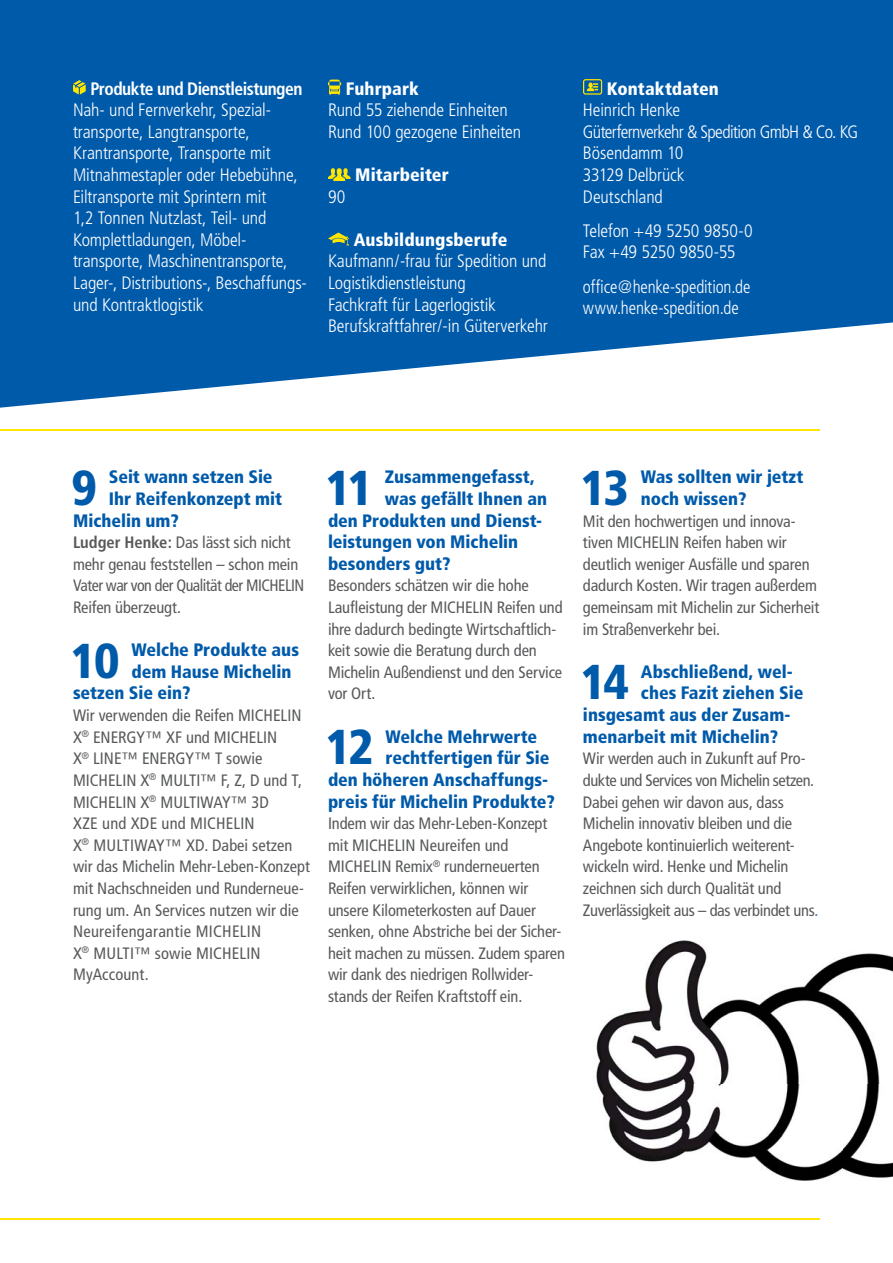
<style>
.page{position:relative;width:893px;height:1263px;background:#fff}
.page>*{position:absolute;margin:0;border:0;box-sizing:border-box;transform-origin:0 0}
.t1{font:900 condensed 48.9px "Frutiger";letter-spacing:-.055em;color:#005aaa}
.t2{font:300 condensed 18px/21.6px "Frutiger";letter-spacing:-.01em;color:#fff}
.t3{font:900 condensed 18px/21.6px "Frutiger";color:#005aaa}
.t4{font:900 condensed 18px "Frutiger";letter-spacing:.005em;color:#fff}
.t5{font:300 condensed 18px/21.6px "Frutiger";letter-spacing:-.01em;color:#fff;scale:.96 1}
.t6{font:700 condensed 18px "Frutiger";letter-spacing:-.03em;color:#fff}
.t7{font:condensed 16.5px/21.6px "Frutiger";letter-spacing:-.01em;color:#58595b}
.s1{font-weight:700}
.s2{color:#3e6fb7}
</style>
<div class="page">
<hr style="left:0;top:429px;width:820px;height:1px;background:#ffe600">
<hr style="left:0;top:1218px;width:820px;height:1px;background:#ffe600">
<svg style="left:0;top:0;width:893px;height:408px;background:#1a6bb2"></svg>
<svg style="left:73px;top:80px;width:13px;height:15px"></svg>
<svg style="left:328px;top:80px;width:13px;height:15px"></svg>
<svg style="left:328px;top:168px;width:22px;height:13px"></svg>
<svg style="left:328px;top:233px;width:21px;height:13px"></svg>
<svg style="left:583px;top:79px;width:19px;height:16px"></svg>
<img style="left:596px;top:940px;width:297px;height:241px">
<p class="t6" style="left:90px;top:81px;width:214px">Produkte und Dienstleistungen</p>
<p class="t2" style="left:73px;top:101px;width:235px">Nah- und Fernverkehr, Spezial&shy;transporte, Langtransporte,<br>Krantransporte, Transporte mit<br>Mitnahmestapler oder Hebebühne,<br>Eiltransporte mit Sprintern mit<br>1,2 Tonnen Nutzlast, Teil- und<br>Komplettladungen, Möbel&shy;transporte, Maschinentransporte,<br>Lager-, Distributions-, Beschaffungs&shy;und Kontraktlogistik</p>
<p class="t4" style="left:346px;top:81px;width:75px">Fuhrpark</p>
<p class="t2" style="left:328px;top:101px;width:195px">Rund 55 ziehende Einheiten<br>Rund 100 gezogene Einheiten</p>
<p class="t4" style="left:355px;top:167px;width:95px">Mitarbeiter</p>
<p class="t2" style="left:328px;top:187px;width:19px">90</p>
<p class="t4" style="left:354px;top:232px;width:155px">Ausbildungsberufe</p>
<p class="t2" style="left:328px;top:252px;width:221px">Kaufmann/-frau für Spedition und<br>Logistikdienstleistung<br>Fachkraft für Lagerlogistik<br>Berufskraftfahrer/-in Güterverkehr</p>
<p class="t4" style="left:607px;top:81px;width:114px">Kontaktdaten</p>
<p class="t2" style="left:583px;top:101px;width:276px">Heinrich Henke<br>Güterfernverkehr &amp; Spedition GmbH &amp; Co. KG<br>Bösendamm 10<br>33129 Delbrück<br>Deutschland</p>
<p class="t2" style="left:583px;top:221px;width:171px">Telefon +49 5250 9850-0<br>Fax +49 5250 9850-55</p>
<p class="t5" style="left:583px;top:277px;width:176px">office@henke-spedition.de www.henke-spedition.de</p>
<h1 class="t1" style="left:71px;top:468px;width:27px">9</h1>
<p class="t3" style="left:109px;top:468px;width:165px">Seit wann setzen Sie</p>
<p class="t3" style="left:109px;top:489px;width:175px">Ihr Reifenkonzept mit</p>
<p class="t3" style="left:73px;top:511px;width:107px">Michelin um?</p>
<p class="t7" style="left:73px;top:533px;width:233px"><span class="s1">Ludger Henke:</span> Das lässt sich nicht mehr genau feststellen – schon mein<br>Vater war von der Qualität der MICHELIN<br>Reifen überzeugt.</p>
<h1 class="t1" style="left:71px;top:641px;width:51px">10</h1>
<p class="t3" style="left:132px;top:641px;width:169px">Welche Produkte aus</p>
<p class="t3" style="left:132px;top:662px;width:162px">dem Hause Michelin</p>
<p class="t3" style="left:73px;top:684px;width:119px">setzen Sie ein?</p>
<p class="t7" style="left:73px;top:706px;width:238px">Wir verwenden die Reifen MICHELIN<br>X<sup>®</sup> ENERGY™ XF und MICHELIN<br>X<sup>®</sup> LINE™ ENERGY™ T sowie<br>MICHELIN X<sup>®</sup> MULTI™ F, Z, D und T,<br>MICHELIN X<sup>®</sup> MULTIWAY™ 3D<br>XZE und XDE und MICHELIN<br>X<sup>®</sup> MULTIWAY™ XD. Dabei setzen wir das Michelin Mehr-Leben-Konzept mit Nachschneiden und Runderneue&shy;rung um. An Services nutzen wir die<br>Neureifengarantie MICHELIN<br>X<sup>®</sup> MULTI™ sowie MICHELIN<br>MyAccount.</p>
<h1 class="t1" style="left:326px;top:468px;width:49px">11</h1>
<p class="t3" style="left:385px;top:468px;width:151px">Zusammengefasst,</p>
<p class="t3" style="left:385px;top:489px;width:164px">was gefällt Ihnen an</p>
<p class="t3" style="left:328px;top:511px;width:216px">den Produkten und Dienst-</p>
<p class="t3" style="left:328px;top:533px;width:192px">leistungen von Michelin</p>
<p class="t3" style="left:328px;top:554px;width:124px">besonders gut?</p>
<p class="t7" style="left:328px;top:576px;width:236px">Besonders schätzen wir die hohe<br>Laufleistung der MICHELIN Reifen und ihre dadurch bedingte Wirtschaftlich&shy;keit sowie die Beratung durch den<br>Michelin Außendienst und den Service vor Ort.</p>
<h1 class="t1" style="left:326px;top:728px;width:50px">12</h1>
<p class="t3" style="left:386px;top:727px;width:153px">Welche Mehrwerte</p>
<p class="t3" style="left:386px;top:749px;width:165px">rechtfertigen für Sie</p>
<p class="t3" style="left:328px;top:770px;width:222px">den höheren Anschaffungs-</p>
<p class="t3" style="left:328px;top:792px;width:228px">preis für Michelin Produkte?</p>
<p class="t7" style="left:328px;top:814px;width:238px">Indem wir das Mehr-Leben-Konzept mit MICHELIN Neureifen und MICHELIN Remix<sup>®</sup> runderneuerten Reifen verwirklichen, können wir unsere Kilometerkosten auf Dauer senken, ohne Abstriche bei der Sicher&shy;heit machen zu müssen. Zudem sparen wir dank des niedrigen Rollwider&shy;stands der Reifen Kraftstoff ein.</p>
<h1 class="t1" style="left:580px;top:468px;width:50px">13</h1>
<p class="t3" style="left:641px;top:468px;width:164px">Was sollten wir jetzt noch wissen?</p>
<p class="t7" style="left:583px;top:511px;width:238px">Mit den hochwertigen und innova&shy;tiven MICHELIN Reifen haben wir deutlich weniger Ausfälle und sparen dadurch Kosten. Wir tragen außerdem gemeinsam mit Michelin zur Sicherheit im Straßenverkehr bei.</p>
<h1 class="t1" style="left:580px;top:663px;width:50px">14</h1>
<p class="t3" style="left:641px;top:662px;width:153px">Abschließend, wel-</p>
<p class="t3" style="left:641px;top:684px;width:164px">ches Fazit ziehen Sie</p>
<p class="t3" style="left:583px;top:705px;width:209px">insgesamt aus der Zusam-</p>
<p class="t3" style="left:583px;top:727px;width:197px">menarbeit mit Michelin?</p>
<p class="t7" style="left:583px;top:749px;width:237px">Wir werden auch in Zukunft auf Pro&shy;dukte und Services von Michelin setzen.<br>Dabei gehen wir davon aus, dass Michelin innovativ bleiben und die Angebote kontinuierlich weiterent&shy;wickeln wird. Henke und Michelin zeichnen sich durch Qualität und Zuverlässigkeit aus – das verbindet uns<span class="s2">.</span></p>
</div>
